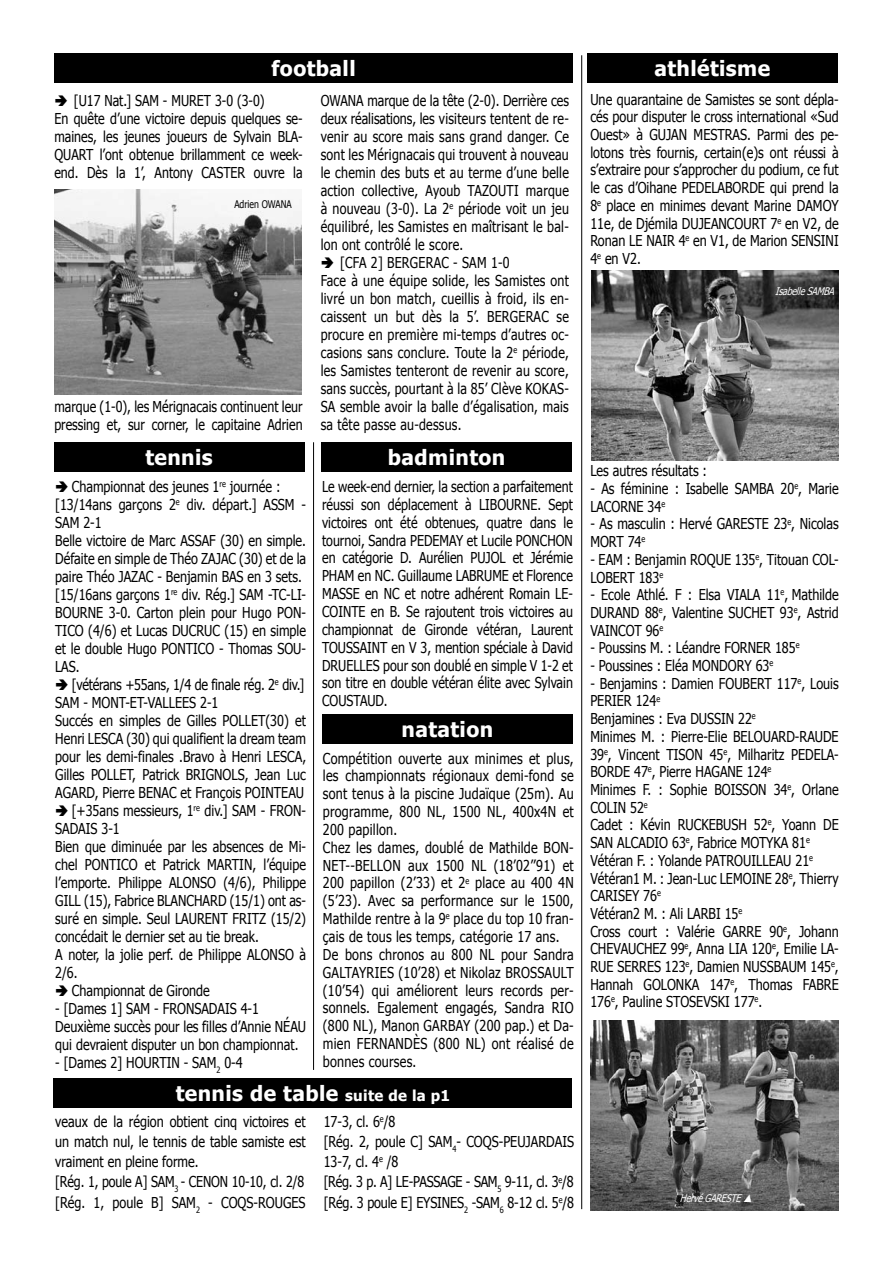
<style>
.page{position:relative;width:893px;height:1263px;background:#fff}
.page>*{position:absolute;margin:0;border:0;box-sizing:border-box;transform-origin:0 0}
.t1{font:700 21px "Tahoma";letter-spacing:.02em;color:#fff}
.t2{font:15px/17.7px "Tahoma";color:#000;scale:.84 1}
.t3{font:15px/17.9px "Tahoma";color:#000;text-align:justify;scale:.83 1}
.t4{font:15px/17.9px "Tahoma";letter-spacing:.02em;color:#000;scale:.84 1}
.t5{font:15px "Tahoma";letter-spacing:.02em;color:#000;scale:.83 1}
.t6{font:15px "Tahoma";letter-spacing:-.02em;color:#000;scale:.84 1}
.t7{font:italic 10.5px "Tahoma";color:#fff;scale:.85 1}
.t8{font:10.5px "Tahoma";color:#000;scale:.83 1}
.s1{font-size:15px}
</style>
<div class="page">
<hr style="left:313px;top:442px;width:1px;height:628px;background:#000">
<div style="left:54px;top:53px;width:519px;height:30px;background:#000"></div>
<div style="left:54px;top:442px;width:250px;height:30px;background:#000"></div>
<div style="left:321px;top:442px;width:251px;height:30px;background:#000"></div>
<hr style="left:581px;top:55px;width:1px;height:1154px;background:#000">
<div style="left:587px;top:53px;width:251px;height:30px;background:#000"></div>
<div style="left:54px;top:1078px;width:518px;height:30px;background:#000"></div>
<img style="left:590px;top:1020px;width:249px;height:190px">
<div style="left:322px;top:714px;width:251px;height:30px;background:#000"></div>
<img style="left:591px;top:270px;width:248px;height:190px">
<img style="left:55px;top:189px;width:247px;height:206px">
<svg style="left:744px;top:1194px;width:9px;height:8px"></svg>
<h1 class="t1" style="left:272px;top:54px;width:86px">football</h1>
<p class="t3" style="left:54px;top:91px;width:301px;text-align:left;text-indent:19px">[U17 Nat.] SAM - MURET 3-0 (3-0)<br>En quête d’une victoire depuis quelques se&shy;maines, les jeunes joueurs de Sylvain BLA-QUART l’ont obtenue brillamment ce week&shy;end. Dès la 1’, Antony CASTER ouvre la</p>
<p class="t8" style="left:234px;top:197px;width:71px">Adrien OWANA</p>
<p class="t3" style="left:54px;top:397px;width:301px">marque (1-0), les Mérignacais continuent leur pressing et, sur corner, le capitaine Adrien</p>
<p class="t3" style="left:321px;top:91px;width:301px">OWANA marque de la tête (2-0). Derrière ces</p>
<p class="t5" style="left:321px;top:109px;width:301px">deux réalisations, les visiteurs tentent de re-</p>
<p class="t5" style="left:321px;top:127px;width:301px">venir au score mais sans grand danger. Ce</p>
<p class="t5" style="left:321px;top:145px;width:300px">sont les Mérignacais qui trouvent à nouveau</p>
<p class="t5" style="left:321px;top:163px;width:301px">le chemin des buts et au terme d’une belle</p>
<p class="t5" style="left:321px;top:181px;width:301px">action collective, Ayoub TAZOUTI marque</p>
<p class="t5" style="left:321px;top:199px;width:301px">à nouveau (3-0). La 2<sup>e</sup> période voit un jeu</p>
<p class="t5" style="left:321px;top:217px;width:301px">équilibré, les Samistes en maîtrisant le bal-</p>
<p class="t5" style="left:321px;top:235px;width:173px">lon ont contrôlé le score.</p>
<p class="t5" style="left:340px;top:253px;width:206px">[CFA 2] BERGERAC - SAM 1-0</p>
<p class="t5" style="left:321px;top:271px;width:301px">Face à une équipe solide, les Samistes ont</p>
<p class="t5" style="left:321px;top:289px;width:301px">livré un bon match, cueillis à froid, ils en-</p>
<p class="t5" style="left:321px;top:307px;width:220px">caissent un but dès la 5’. Bergerac</p>
<p class="t3" style="left:321px;top:307px;width:301px;text-indent:236px">se procure en première mi-temps d’autres oc&shy;casions sans conclure. Toute la 2<sup>e</sup> période, les Samistes tenteront de revenir au score, sans succès, pourtant à la 85’ Clève KOKAS-SA semble avoir la balle d’égalisation, mais sa tête passe au-dessus.</p>
<h1 class="t1" style="left:145px;top:443px;width:69px">tennis</h1>
<h1 class="t1" style="left:388px;top:443px;width:119px">badminton</h1>
<p class="t2" style="left:55px;top:477px;width:300px;text-indent:17px">Championnat des jeunes 1<sup>re</sup> journée : [13/14ans garçons 2<sup>e</sup> div. départ.] ASSM - SAM 2-1<br>Belle victoire de Marc ASSAF (30) en simple.<br>Défaite en simple de Théo ZAJAC (30) et de la paire Théo JAZAC - Benjamin BAS en 3 sets. [15/16ans garçons 1<sup>re</sup> div. Rég.] SAM -TC-LI-BOURNE 3-0. Carton plein pour Hugo PON-TICO (4/6) et Lucas DUCRUC (15) en simple et le double Hugo PONTICO - Thomas SOU-LAS.</p>
<p class="t6" style="left:72px;top:675px;width:278px">[vétérans +55ans, 1/4 de finale rég. 2<sup>e</sup> div.]</p>
<p class="t2" style="left:55px;top:693px;width:196px">SAM - MONT-ET-VALLEES 2-1</p>
<p class="t2" style="left:55px;top:711px;width:300px">Succés en simples de Gilles POLLET(30) et</p>
<p class="t2" style="left:55px;top:729px;width:300px">Henri LESCA (30) qui qualifient la dream team</p>
<p class="t2" style="left:55px;top:747px;width:300px">pour les demi-finales .Bravo à Henri LESCA,</p>
<p class="t2" style="left:55px;top:765px;width:300px">Gilles POLLET, Patrick BRIGNOLS, Jean Luc</p>
<p class="t2" style="left:55px;top:783px;width:298px">AGARD, Pierre BENAC et François POINTEAU</p>
<p class="t2" style="left:72px;top:801px;width:280px">[+35ans messieurs, 1<sup>re</sup> div.] SAM - FRON-</p>
<p class="t2" style="left:55px;top:819px;width:78px">SADAIS 3-1</p>
<p class="t2" style="left:55px;top:837px;width:300px">Bien que diminuée par les absences de Mi-</p>
<p class="t2" style="left:55px;top:855px;width:300px">chel PONTICO et Patrick MARTIN, l’équipe</p>
<p class="t2" style="left:55px;top:873px;width:300px">l’emporte. Philippe ALONSO (4/6), Philippe</p>
<p class="t2" style="left:55px;top:891px;width:300px">GILL (15), Fabrice BLANCHARD (15/1) ont as-</p>
<p class="t2" style="left:55px;top:909px;width:300px">suré en simple. Seul LAURENT FRITZ (15/2)</p>
<p class="t2" style="left:55px;top:927px;width:244px">concédait le dernier set au tie break.</p>
<p class="t2" style="left:55px;top:945px;width:300px">A noter, la jolie perf. de Philippe ALONSO à</p>
<p class="t2" style="left:55px;top:963px;width:28px">2/6.</p>
<p class="t2" style="left:72px;top:981px;width:166px">Championnat de Gironde</p>
<p class="t2" style="left:55px;top:999px;width:300px">- [Dames 1] SAM - FRONSADAIS 4-1<br>Deuxième succès pour les filles d’Annie NÉAU qui devraient disputer un bon championnat.</p>
<p class="t2" style="left:55px;top:1053px;width:225px">- [Dames 2] HOURTIN - SAM<sub>2</sub> 0-4</p>
<p class="t3" style="left:322px;top:477px;width:304px">Le week-end dernier, la section a parfaitement réussi son déplacement à LIBOURNE. Sept victoires ont été obtenues, quatre dans le tournoi, Sandra PEDEMAY et Lucile PONCHON en catégorie D. Aurélien PUJOL et Jérémie PHAM en NC. Guillaume LABRUME et Florence MASSE en NC et notre adhérent Romain LE-COINTE en B. Se rajoutent trois victoires au championnat de Gironde vétéran, Laurent TOUSSAINT en V 3, mention spéciale à David DRUELLES pour son doublé en simple V 1-2 et son titre en double vétéran élite avec Sylvain COUSTAUD.</p>
<h1 class="t1" style="left:401px;top:715px;width:93px">natation</h1>
<p class="t4" style="left:323px;top:748px;width:300px">Compétition ouverte aux minimes et plus, les championnats régionaux demi-fond se sont tenus à la piscine Judaïque (25m). Au programme, 800 NL, 1500 NL, 400x4N et<br>200 papillon.<br>Chez les dames, doublé de Mathilde Bon&shy;net--Bellon</p>
<p class="t4" style="left:323px;top:855px;width:300px;text-indent:85px">aux 1500 NL (18’02’’91) et<br>200 papillon (2’33) et 2<sup>e</sup> place au 400 4N (5’23). Avec sa performance sur le 1500,<br>Mathilde rentre à la 9<sup>e</sup> place du top 10 fran&shy;çais de tous les temps, catégorie 17 ans.<br>De bons chronos au 800 NL pour Sandra<br>Galta</p>
<p class="t4" style="left:323px;top:963px;width:300px;text-indent:76px">(10’28) et Nikolaz Brossault<br>(10’54) qui améliorent leurs records per&shy;sonnels. Egalement engagés, Sandra Rio (800 NL), Manon Garba</p>
<p class="t2" style="left:359px;top:963px;width:18px">yries</p>
<p class="t4" style="left:463px;top:1016px;width:133px">y (200 pap.) et Da-</p>
<p class="t4" style="left:323px;top:1034px;width:300px;text-indent:90px">ès (800 NL) ont réalisé de bonnes courses.</p>
<p class="t2" style="left:323px;top:1034px;width:60px">mien Fernand</p>
<h1 class="t1" style="left:176px;top:1079px;width:276px">tennis de table <span class="s1">suite de la p1</span></h1>
<p class="t2" style="left:55px;top:1110px;width:300px;line-height:20.2px">veaux de la région obtient cinq victoires et un match nul, le tennis de table samiste est vraiment en pleine forme.<br>[Rég. 1, poule A] SAM<sub>3</sub> - CENON 10-10, cl. 2/8 [Rég. 1, poule B] SAM<sub>2</sub> - COQS-ROUGES</p>
<p class="t2" style="left:324px;top:1110px;width:300px;line-height:20.2px">17-3, cl. 6<sup>e</sup>/8<br>[Rég. 2, poule C] SAM<sub>4</sub>- COQS-PEUJARDAIS<br>13-7, cl. 4<sup>e</sup> /8<br>[Rég. 3 p. A] LE-PASSAGE - SAM<sub>5</sub> 9-11, cl. 3<sup>e</sup>/8 [Rég. 3 poule E] EYSINES<sub>2</sub> -SAM<sub>6</sub> 8-12 cl. 5<sup>e</sup>/8</p>
<h1 class="t1" style="left:654px;top:54px;width:117px">athlétisme</h1>
<p class="t2" style="left:590px;top:90px;width:297px;text-align:justify">Une quarantaine de Samistes se sont dépla&shy;cés pour disputer le cross international «Sud Ouest» à GUJAN MESTRAS. Parmi des pe&shy;lotons très fournis, certain(e)s ont réussi à s’extraire pour s’approcher du podium, ce fut le cas d’Oihane PEDELABORDE qui prend la 8<sup>e</sup> place en minimes devant Marine DAMOY 11e, de Djémila DUJEANCOURT 7<sup>e</sup> en V2, de Ronan LE NAIR 4<sup>e</sup> en V1, de Marion SENSINI 4<sup>e</sup> en V2.</p>
<p class="t7" style="left:775px;top:284px;width:75px">IsabelleSAMBA</p>
<p class="t2" style="left:590px;top:461px;width:140px">Les autres résultats :</p>
<p class="t2" style="left:590px;top:479px;width:297px">- As féminine : Isabelle SAMBA 20<sup>e</sup>, Marie<br>LACORNE 34<sup>e</sup></p>
<p class="t2" style="left:590px;top:514px;width:297px">- As masculin : Hervé GARESTE 23<sup>e</sup>, Nicolas<br>MORT 74<sup>e</sup></p>
<p class="t2" style="left:590px;top:550px;width:297px">- EAM : Benjamin ROQUE 135<sup>e</sup>, Titouan COL-<br>LOBERT 183<sup>e</sup></p>
<p class="t2" style="left:590px;top:585px;width:297px;text-align:justify">- Ecole Athlé. F : Elsa VIALA 11<sup>e</sup>, Mathilde DURAND 88<sup>e</sup>, Valentine SUCHET 93<sup>e</sup>, Astrid VAINCOT 96<sup>e</sup></p>
<p class="t2" style="left:590px;top:638px;width:251px">- Poussins M. : Léandre FORNER 185<sup>e</sup></p>
<p class="t2" style="left:590px;top:656px;width:219px">- Poussines : Eléa MONDORY 63<sup>e</sup></p>
<p class="t2" style="left:590px;top:674px;width:297px">- Benjamins : Damien FOUBERT 117<sup>e</sup>, Louis<br>PERIER 124<sup>e<br></sup>Benjamines : Eva DUSSIN 22<sup>e<br></sup>Minimes M. : Pierre-Elie BELOUARD-RAUDE<br>39<sup>e</sup>, Vincent TISON 45<sup>e</sup>, Milharitz PEDELA-<br>BORDE 47<sup>e</sup>, Pierre HAGANE 124<sup>e<br></sup>Minimes F. : Sophie BOISSON 34<sup>e</sup>, Orlane<br>COLIN 52<sup>e<br></sup>Cadet : Kévin RUCKEBUSH 52<sup>e</sup>, Yoann DE<br>SAN ALCADIO 63<sup>e</sup>, Fabrice MOTYKA 81<sup>e<br></sup>Vétéran F. : Yolande PATROUILLEAU 21<sup>e<br></sup>Vétéran1 M. : Jean-Luc LEMOINE 28<sup>e</sup>, Thierry<br>CARISEY 76<sup>e<br></sup>Vétéran2 M. : Ali LARBI 15<sup>e<br></sup>Cross court : Valérie GARRE 90<sup>e</sup>, Johann<br>CHEVAUCHEZ 99<sup>e</sup>, Anna LIA 120<sup>e</sup>, Emilie LA-<br>RUE SERRES 123<sup>e</sup>, Damien NUSSBAUM 145<sup>e</sup>,<br>Hannah GOLONKA 147<sup>e</sup>, Thomas FABRE<br>176<sup>e</sup>, Pauline STOSEVSKI 177<sup>e</sup>.</p>
<p class="t7" style="left:680px;top:1191px;width:77px">HervéGARESTE</p>
</div>
